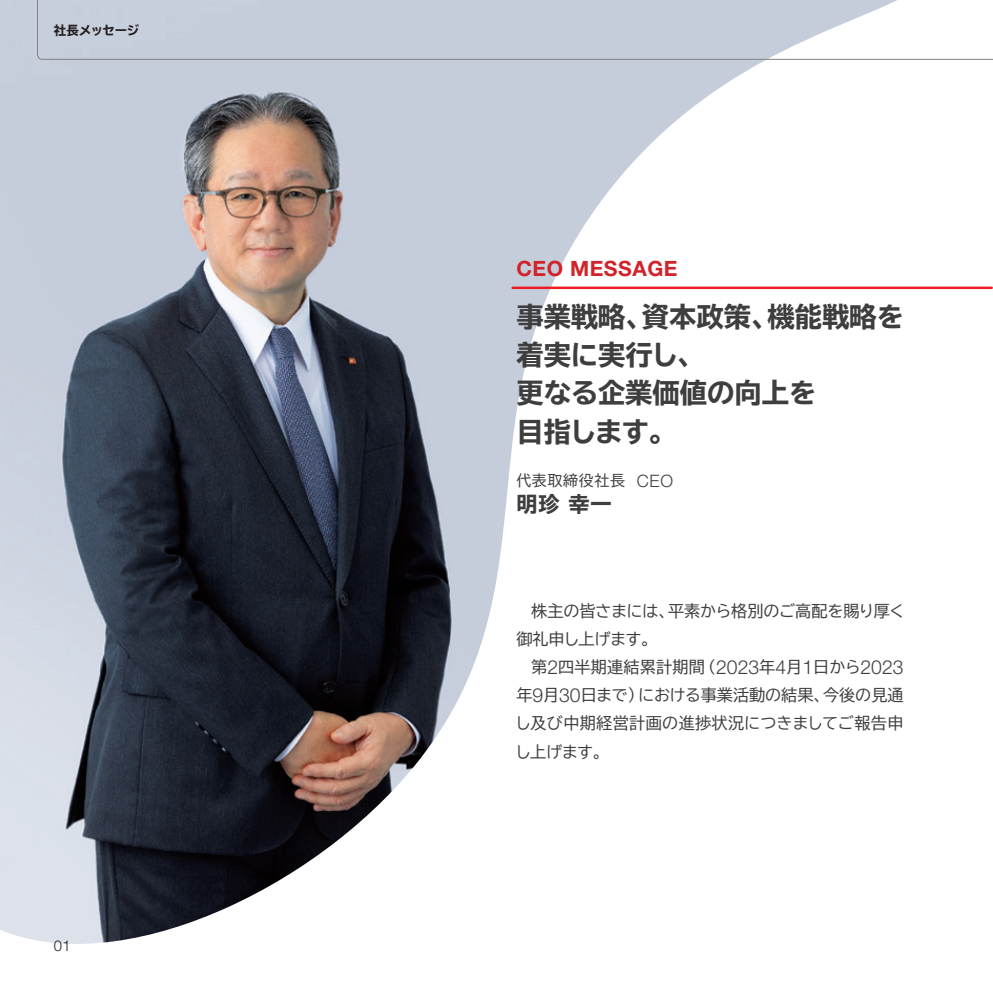
<style>
.page{position:relative;width:993px;height:993px;background:#fff}
.page>*{position:absolute;margin:0;border:0;box-sizing:border-box;transform-origin:0 0}
.t1{font:700 expanded 27.3px/38.5px "TBUD Go Std";color:#3e3e3f}
.t2{font:700 21px "Helvetica Neue LT Std";letter-spacing:.025em;color:#d1232a}
.t3{font:700 expanded 21px "TBUD Go Std";color:#3e3e3f}
.t4{font:16.1px/28.2px "TBUD Go Std";letter-spacing:-.005em;color:#3e3e3f}
.t5{font:14.88px "TBUD Go Std";letter-spacing:.05em;color:#3e3e3f}
.t6{font:300 14.88px "Helvetica Neue LT Std";color:#231f20}
.t7{font:700 expanded 12.42px "TBUD Go Std";letter-spacing:-.02em;color:#231f20}
.s1{font-family:"Helvetica Neue LT Std";font-weight:300;font-size:17.15px}
.s2{font-family:"Helvetica Neue LT Std";font-weight:300;font-size:19.43px}
</style>
<div class="page">
<img style="left:0;top:0;width:897px;height:944px">
<hr style="left:512px;top:286px;width:479px;height:3px;background:#ee1d23">
<svg style="left:37px;top:0;width:955px;height:60px"></svg>
<p class="t7" style="left:54px;top:23px;width:87px">社長メッセージ</p>
<p class="t6" style="left:54px;top:936px;width:18px">01</p>
<h2 class="t2" style="left:516px;top:255px;width:163px">CEO MESSAGE</h2>
<h1 class="t1" style="left:516px;top:298px;width:389px">事業戦略、資本政策、機能戦略を着実に実行し、<br>更なる企業価値の向上を<br>目指します。</h1>
<p class="t5" style="left:516px;top:468px;width:158px">代表取締役社長 <span class="s1">CEO</span></p>
<h2 class="t3" style="left:516px;top:492px;width:97px">明珍幸一</h2>
<p class="t4" style="left:516px;top:596px;width:390px;text-indent:15px">株主の皆さまには、平素から格別のご高配を賜り厚く御礼申し上げます。</p>
<p class="t4" style="left:515px;top:652px;width:390px;text-align:justify;text-indent:16px">第<span class="s2">2</span>四半期連結累計期間（<span class="s2">2023</span>年<span class="s2">4</span>月<span class="s2">1</span>日から<span class="s2">2023</span>年<span class="s2">9</span>月<span class="s2">30</span>日まで）における事業活動の結果、今後の見通し及び中期経営計画の進捗状況につきましてご報告申し上げます。</p>
</div>
